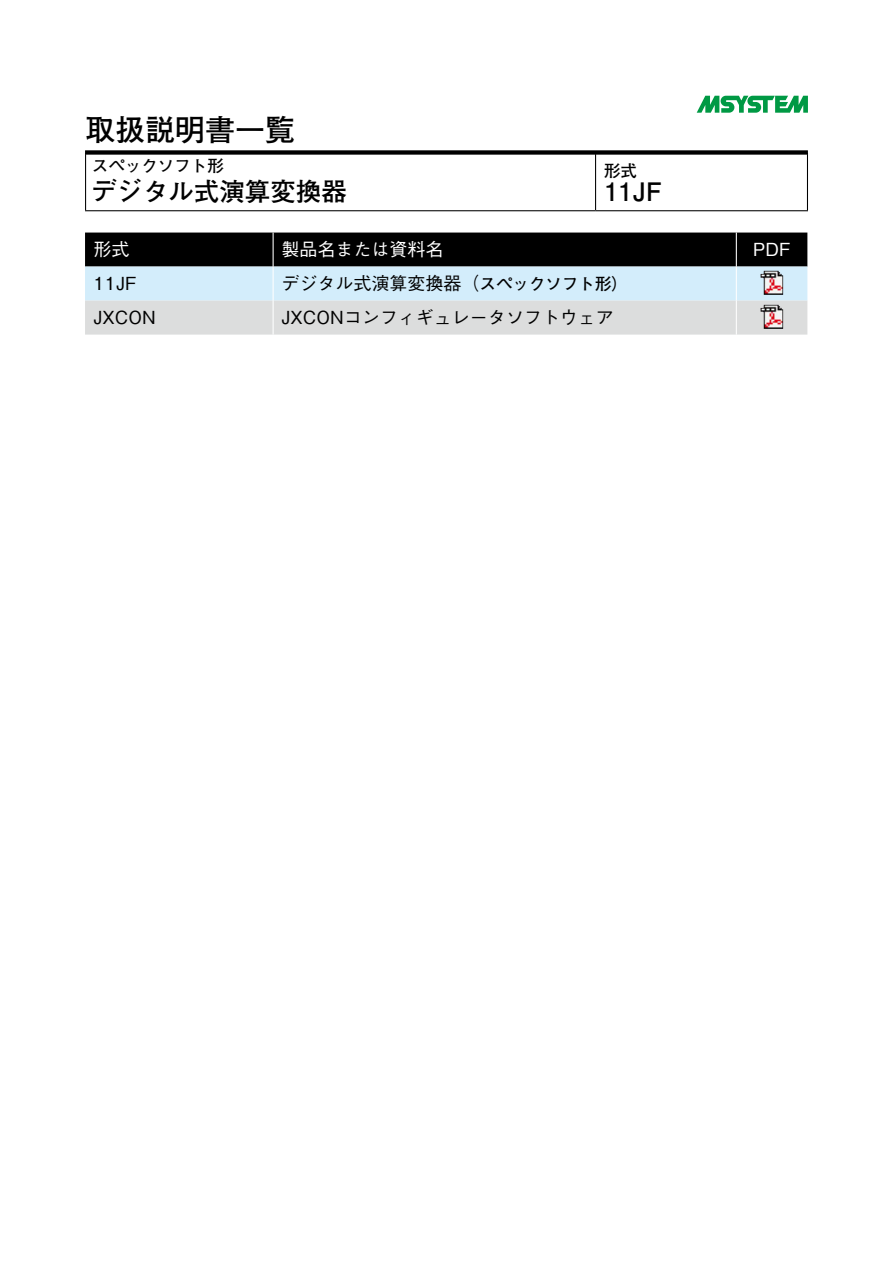
<style>
.page{position:relative;width:893px;height:1263px;background:#fff}
.page>*{position:absolute;margin:0;border:0;box-sizing:border-box;transform-origin:0 0}
.t1{font:700 30px "Futo Go B101 Pro";color:#000}
.t2{font:700 25.5px "Futo Go B101 Pro";color:#000}
.t3{font:500 18px "Gothic BBB Pro";color:#000}
.t4{font:500 18px "Gothic BBB Pro";color:#fff}
.t5{font:700 16.5px "Futo Go B101 Pro";color:#000}
.s1{font-family:"Futo Go B101 Pro";font-weight:700;font-size:16.5px}
</style>
<div class="page">
<div style="left:85px;top:150px;width:723px;height:5px;background:#000"></div>
<hr style="left:595px;top:154px;width:1px;height:56px;background:#000">
<hr style="left:85px;top:154px;width:1px;height:56px;background:#000">
<hr style="left:807px;top:154px;width:1px;height:56px;background:#000">
<hr style="left:85px;top:210px;width:511px;height:1px;background:#000">
<hr style="left:596px;top:210px;width:212px;height:1px;background:#000">
<svg style="left:85px;top:233px;width:722px;height:102px;background:#90999d"></svg>
<hr style="left:273px;top:233px;width:1px;height:34px;background:#fff">
<hr style="left:736px;top:233px;width:1px;height:34px;background:#fff">
<hr style="left:273px;top:267px;width:1px;height:34px;background:#fff">
<hr style="left:736px;top:267px;width:1px;height:34px;background:#fff">
<hr style="left:273px;top:301px;width:1px;height:34px;background:#fff">
<hr style="left:736px;top:301px;width:1px;height:34px;background:#fff">
<img style="left:761px;top:271px;width:22px;height:24px">
<img style="left:761px;top:305px;width:22px;height:24px">
<svg style="left:697px;top:96px;width:111px;height:17px"></svg>
<h1 class="t1" style="left:85px;top:106px;width:211px">取扱説明書一覧</h1>
<p class="t5" style="left:92px;top:153px;width:133px">スペックソフト形</p>
<h2 class="t2" style="left:92px;top:171px;width:256px">デジタル式演算変換器</h2>
<p class="t4" style="left:94px;top:235px;width:37px">形式</p>
<p class="t4" style="left:282px;top:235px;width:163px">製品名または資料名</p>
<p class="t5" style="left:604px;top:157px;width:34px">形式</p>
<h2 class="t2" style="left:604px;top:171px;width:60px">11JF</h2>
<p class="t3" style="left:94px;top:269px;width:45px">11JF</p>
<p class="t3" style="left:94px;top:303px;width:64px">JXCON</p>
<p class="t3" style="left:282px;top:269px;width:348px">デジタル式演算変換器（<span class="s1">スペックソフト形(</span></p>
<p class="t3" style="left:282px;top:303px;width:334px">JXCONコンフィギュレータソフトウェア</p>
<p class="t4" style="left:753px;top:235px;width:39px">PDF</p>
</div>
